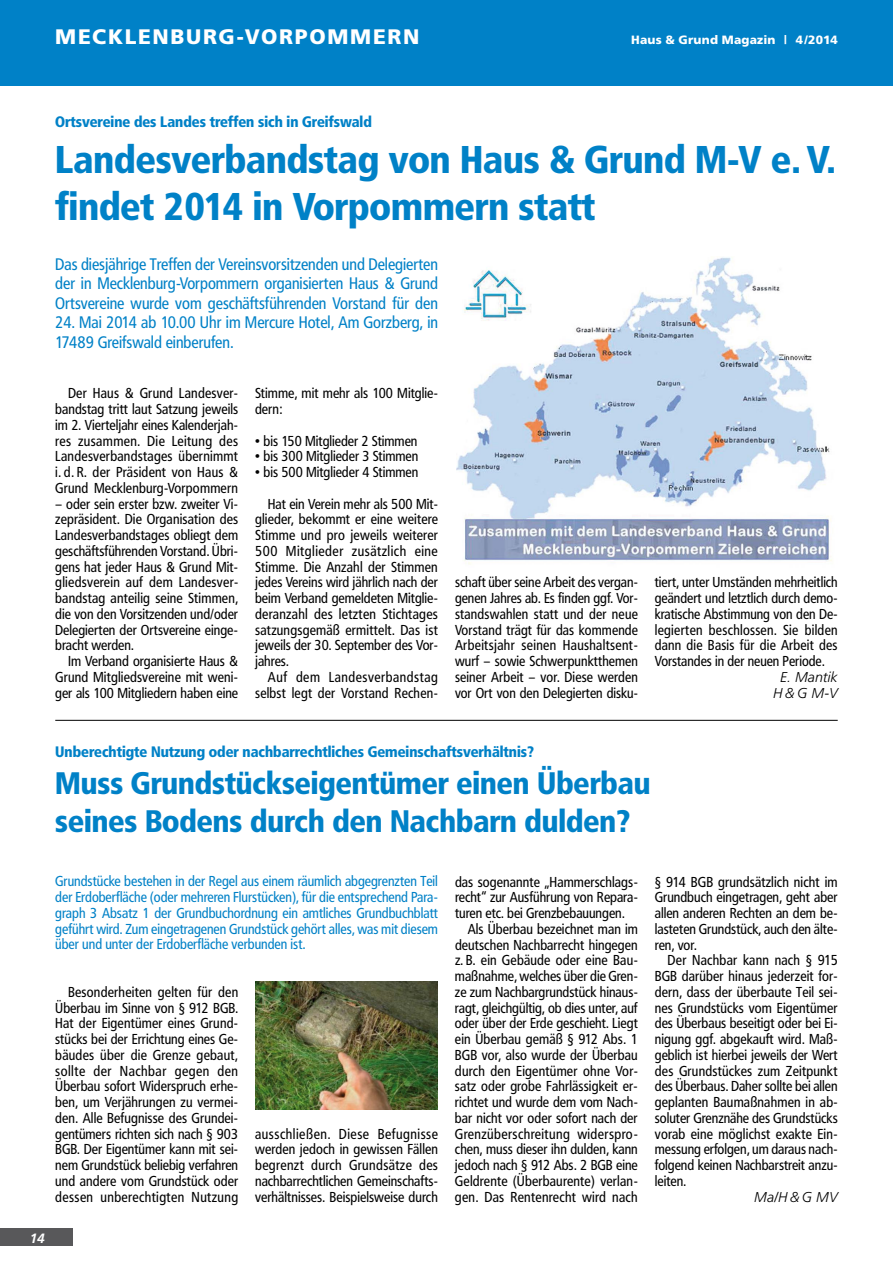
<style>
.page{position:relative;width:893px;height:1263px;background:#fff}
.page>*{position:absolute;margin:0;border:0;box-sizing:border-box;transform-origin:0 0}
.t1{font:900 38.25px/46.5px "Frutiger Condensed BQ";color:#0081c7}
.t2{font:900 30.75px/37.5px "Frutiger Condensed BQ";color:#0081c7}
.t3{font:900 21px "Frutiger";letter-spacing:.08em;color:#fff}
.t4{font:16.5px/19.5px "Frutiger Condensed BQ";color:#0081c7;text-align:justify}
.t5{font:900 15px "Frutiger Condensed BQ";color:#0081c7}
.t6{font:14.25px/15.8px "Frutiger Condensed BQ";color:#000;text-align:justify}
.t7{font:14.25px/15.8px "Frutiger Condensed BQ";color:#0081c7;text-align:justify}
.t8{font:14.25px "Frutiger Condensed BQ";letter-spacing:.03em;color:#000}
.t9{font:14.25px "Frutiger Condensed BQ";letter-spacing:.02em;color:#000}
.t10{font:italic 300 14.25px/15.8px "Frutiger";color:#000;text-align:center}
.t11{font:italic 700 13.5px "Frutiger";color:#fff}
.t12{font:900 12px "Frutiger";letter-spacing:.015em;color:#fff}
</style>
<div class="page">
<div style="left:0;top:1229px;width:72px;height:17px;background:#58585a"></div>
<div style="left:0;top:0;width:893px;height:85px;background:#0081c7"></div>
<img style="left:456px;top:257px;width:376px;height:307px">
<img style="left:255px;top:981px;width:183px;height:128px">
<hr style="left:55px;top:720px;width:783px;height:1px;background:#000">
<h3 class="t3" style="left:55px;top:24px;width:366px">MECKLENBURG-VORPOMMERN</h3>
<p class="t12" style="left:631px;top:33px;width:208px">HAUS &amp; GRUND MAGAZIN | 4/2014</p>
<p class="t5" style="left:55px;top:112px;width:318px">Ortsvereine des Landes treffen sich in Greifswald</p>
<h1 class="t1" style="left:55px;top:136px;width:782px">Landesverbandstag von Haus &amp; Grund M-V e. V. findet 2014 in Vorpommern statt</h1>
<p class="t4" style="left:55px;top:254px;width:384px">Das diesjährige Treffen der Vereinsvorsitzenden und Delegierten der in Mecklenburg-Vorpommern organisierten Haus &amp; Grund Ortsvereine wurde vom geschäftsführenden Vorstand für den</p>
<p class="t4" style="left:55px;top:312px;width:384px">24. Mai 2014 ab 10.00 Uhr im Mercure Hotel, Am Gorzberg, in<br>17489 Greifswald einberufen.</p>
<p class="t6" style="left:55px;top:385px;width:184px;text-indent:13px">Der Haus &amp; Grund Landesver&shy;bandstag tritt laut Satzung jeweils im 2. Vierteljahr eines Kalenderjah&shy;res zusammen. Die Leitung des Landesverbandstages übernimmt i. d. R. der Präsident von Haus &amp; Grund Mecklenburg-Vorpommern</p>
<p class="t6" style="left:55px;top:496px;width:184px">– oder sein erster bzw. zweiter Vi&shy;zepräsident. Die Organisation des Landesverbandstages obliegt dem geschäftsführenden Vorstand. Übri&shy;gens hat jeder Haus &amp; Grund Mit&shy;gliedsverein auf dem Landesver&shy;bandstag anteilig seine Stimmen, die von den Vorsitzenden und/oder Delegierten der Ortsvereine einge&shy;bracht werden.</p>
<p class="t6" style="left:55px;top:653px;width:184px;text-indent:13px">Im Verband organisierte Haus &amp; Grund Mitgliedsvereine mit weni&shy;ger als 100 Mitgliedern haben eine</p>
<p class="t6" style="left:255px;top:385px;width:184px">Stimme, mit mehr als 100 Mitglie&shy;dern:</p>
<p class="t6" style="left:255px;top:433px;width:164px">• bis 150 Mitglieder 2 Stimmen</p>
<p class="t6" style="left:255px;top:448px;width:165px">• bis 300 Mitglieder 3 Stimmen</p>
<p class="t6" style="left:255px;top:464px;width:165px">• bis 500 Mitglieder 4 Stimmen</p>
<p class="t6" style="left:255px;top:496px;width:184px;text-indent:13px">Hat ein Verein mehr als 500 Mit&shy;glieder, bekommt er eine weitere Stimme und pro jeweils weiterer 500 Mitglieder zusätzlich eine Stimme. Die Anzahl der Stimmen jedes Vereins wird jährlich nach der beim Verband gemeldeten Mitglie&shy;deranzahl des letzten Stichtages satzungsgemäß ermittelt. Das ist jeweils der 30. September des Vor&shy;jahres.</p>
<p class="t6" style="left:255px;top:669px;width:184px;text-align:right">Auf dem Landesverbandstag selbst legt der Vorstand Rechen-</p>
<p class="t6" style="left:455px;top:574px;width:184px">schaft über seine Arbeit des vergan&shy;genen Jahres ab. Es finden ggf. Vor&shy;standswahlen statt und der neue Vorstand trägt für das kommende Arbeitsjahr seinen Haushaltsent&shy;wurf – sowie Schwerpunktthemen seiner Arbeit – vor. Diese werden vor Ort von den Delegierten disku-</p>
<p class="t6" style="left:655px;top:574px;width:184px">tiert, unter Umständen mehrheitlich geändert und letztlich durch demo&shy;kratische Abstimmung von den De&shy;legierten beschlossen. Sie bilden dann die Basis für die Arbeit des Vorstandes in der neuen Periode.</p>
<p class="t10" style="left:773px;top:669px;width:66px">E. Mantik<br>H&amp;G M-V</p>
<p class="t5" style="left:55px;top:742px;width:480px">Unberechtigte Nutzung oder nachbarrechtliches Gemeinschaftsverhältnis?</p>
<h2 class="t2" style="left:55px;top:764px;width:597px">Muss Grundstückseigentümer einen Überbau seines Bodens durch den Nachbarn dulden?</h2>
<p class="t7" style="left:55px;top:873px;width:384px">Grundstücke bestehen in der Regel aus einem räumlich abgegrenzten Teil der Erdoberfläche (oder mehreren Flurstücken), für die entsprechend Para&shy;graph 3 Absatz 1 der Grundbuchordnung ein amtliches Grundbuchblatt geführt wird. Zum eingetragenen Grundstück gehört alles, was mit diesem über und unter der Erdoberfläche verbunden ist.</p>
<p class="t6" style="left:55px;top:984px;width:184px;text-indent:13px">Besonderheiten gelten für den Überbau im Sinne von § 912 BGB.<br>Hat der Eigentümer eines Grund&shy;stücks bei der Errichtung eines Ge&shy;bäudes über die Grenze gebaut, sollte der Nachbar gegen den Überbau sofort Widerspruch erhe&shy;ben, um Verjährungen zu vermei&shy;den. Alle Befugnisse des Grundei&shy;gentümers richten sich nach § 903<br>BGB. Der Eigentümer kann mit sei&shy;nem Grundstück beliebig verfahren und andere vom Grundstück oder dessen unberechtigten Nutzung</p>
<p class="t11" style="left:30px;top:1230px;width:17px">14</p>
<p class="t6" style="left:255px;top:1126px;width:184px">ausschließen. Diese Befugnisse werden jedoch in gewissen Fällen begrenzt durch Grundsätze des nachbarrechtlichen Gemeinschafts&shy;verhältnisses. Beispielsweise durch</p>
<p class="t6" style="left:455px;top:874px;width:184px">das sogenannte „Hammerschlags-</p>
<p class="t6" style="left:455px;top:889px;width:184px">recht“ zur Ausführung von Repara-</p>
<p class="t6" style="left:455px;top:905px;width:171px">turen etc. bei Grenzbebauungen.</p>
<p class="t6" style="left:468px;top:921px;width:172px">Als Überbau bezeichnet man im</p>
<p class="t6" style="left:455px;top:937px;width:184px">deutschen Nachbarrecht hingegen</p>
<p class="t6" style="left:455px;top:952px;width:184px">z. B. ein Gebäude oder eine Bau-</p>
<p class="t6" style="left:455px;top:968px;width:184px">maßnahme, welches über die Gren-</p>
<p class="t6" style="left:455px;top:984px;width:184px">ze zum Nachbargrundstück hinaus-</p>
<p class="t6" style="left:455px;top:999px;width:184px">ragt, gleichgültig, ob dies unter, auf</p>
<p class="t6" style="left:455px;top:1015px;width:184px">oder über der Erde geschieht. Liegt</p>
<p class="t6" style="left:455px;top:1031px;width:184px">ein Überbau gemäß § 912 Abs. 1</p>
<p class="t6" style="left:455px;top:1047px;width:184px">BGB vor, also wurde der Überbau</p>
<p class="t6" style="left:455px;top:1062px;width:184px">durch den Eigentümer ohne Vor-</p>
<p class="t6" style="left:455px;top:1078px;width:184px">satz oder grobe Fahrlässigkeit er-</p>
<p class="t6" style="left:455px;top:1094px;width:184px">richtet und wurde dem vom Nach-</p>
<p class="t6" style="left:455px;top:1110px;width:184px">bar nicht vor oder sofort nach der</p>
<p class="t8" style="left:455px;top:1125px;width:184px">Grenzüberschreitung widerspro-</p>
<p class="t6" style="left:455px;top:1141px;width:184px">chen, muss dieser ihn dulden, kann</p>
<p class="t6" style="left:455px;top:1157px;width:184px">jedoch nach § 912 Abs. 2 BGB eine</p>
<p class="t6" style="left:455px;top:1173px;width:184px">Geldrente (Überbaurente) verlan-</p>
<p class="t9" style="left:455px;top:1187px;width:184px">gen. Das Rentenrecht wird nach</p>
<p class="t6" style="left:655px;top:873px;width:184px">§ 914 BGB grundsätzlich nicht im Grundbuch eingetragen, geht aber allen anderen Rechten an dem be&shy;lasteten Grundstück, auch den älte&shy;ren, vor.</p>
<p class="t6" style="left:655px;top:952px;width:184px;text-indent:13px">Der Nachbar kann nach § 915<br>BGB darüber hinaus jederzeit for&shy;dern, dass der überbaute Teil sei&shy;nes Grundstücks vom Eigentümer des Überbaus beseitigt oder bei Ei&shy;nigung ggf. abgekauft wird. Maß&shy;geblich ist hierbei jeweils der Wert des Grundstückes zum Zeitpunkt des Überbaus. Daher sollte bei allen geplanten Baumaßnahmen in ab&shy;soluter Grenznähe des Grundstücks vorab eine möglichst exakte Ein&shy;messung erfolgen, um daraus nach&shy;folgend keinen Nachbarstreit anzu&shy;leiten.</p>
<p class="t10" style="left:754px;top:1188px;width:85px">Ma/H &amp; G MV</p>
</div>
